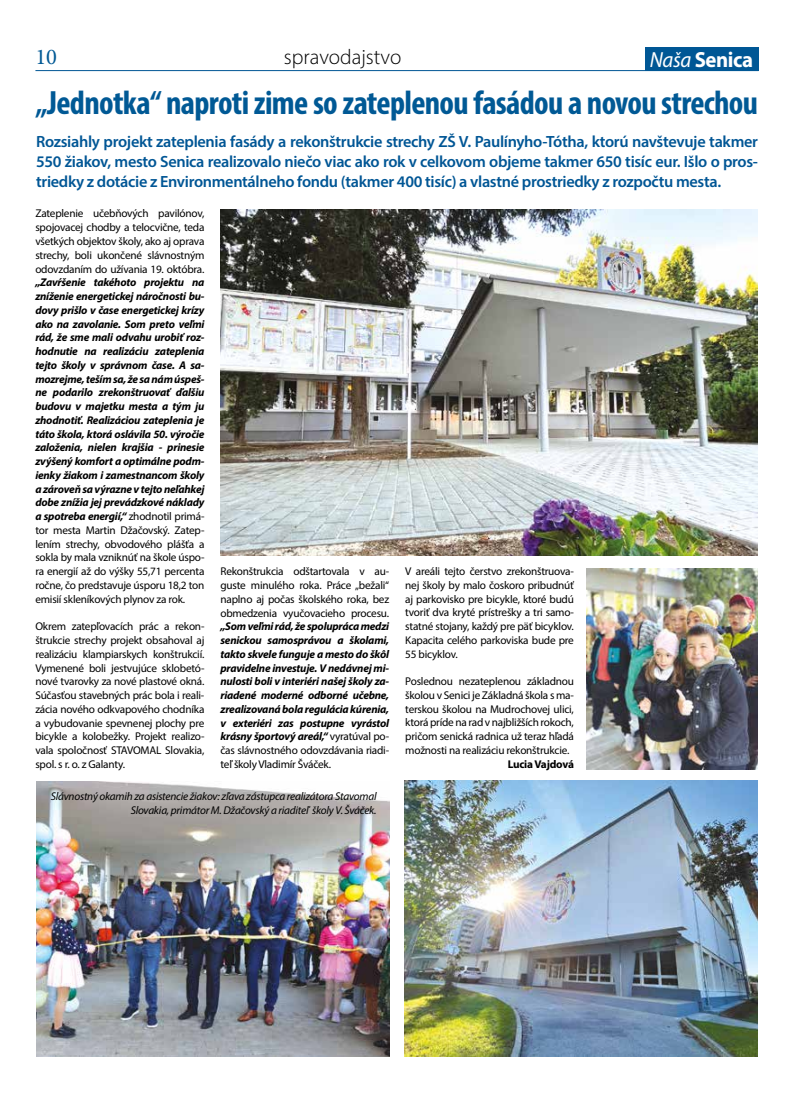
<style>
.page{position:relative;width:794px;height:1110px;background:#fff}
.page>*{position:absolute;margin:0;border:0;box-sizing:border-box;transform-origin:0 0}
.t1{font:700 condensed 33.75px "Myriad Pro";letter-spacing:-.02em;color:#005995}
.t2{font:22.5px "Minion Pro";color:#005995}
.t3{font:700 21.88px "Myriad Pro";letter-spacing:-.02em;color:#fff;scale:.95 1}
.t4{font:300 21.25px "Myriad Pro";color:#000}
.t5{font:600 16.25px/20px "Myriad Pro";letter-spacing:-.02em;color:#005695;text-align:justify}
.t6{font:italic 700 11.25px/13.8px "Myriad Pro";letter-spacing:-.02em;color:#000;text-align:justify}
.t7{font:11.25px/13.8px "Myriad Pro";letter-spacing:-.02em;color:#000;text-align:justify}
.t8{font:italic 11.25px/13.8px "Myriad Pro";letter-spacing:-.02em;color:#000;text-align:right}
.t9{font:700 11.25px "Myriad Pro";letter-spacing:-.02em;color:#000}
.s1{font-weight:400;font-style:italic}
.s2{font-weight:400;font-style:normal}
</style>
<div class="page">
<hr style="left:35px;top:70px;width:723px;height:1px;background:#005695">
<div style="left:645px;top:48px;width:113px;height:23px;background:#005795"></div>
<img style="left:220px;top:210px;width:538px;height:345px">
<img style="left:36px;top:781px;width:353px;height:275px">
<img style="left:405px;top:780px;width:352px;height:276px">
<img style="left:587px;top:568px;width:170px;height:201px">
<h2 class="t2" style="left:35px;top:42px;width:23px">10</h2>
<h3 class="t4" style="left:284px;top:44px;width:119px">spravodajstvo</h3>
<h3 class="t3" style="left:650px;top:46px;width:110px"><span class="s1">Naša</span> Senica</h3>
<h1 class="t1" style="left:36px;top:82px;width:724px">„Jednotka“ naproti zime so zateplenou fasádou a novou strechou</h1>
<p class="t5" style="left:36px;top:131px;width:723px">Rozsiahly projekt zateplenia fasády a rekonštrukcie strechy ZŠ V. Paulínyho-Tótha, ktorú navštevuje takmer 550 žiakov, mesto Senica realizovalo niečo viac ako rok v celkovom objeme takmer 650 tisíc eur. Išlo o pros&shy;triedky z dotácie z Environmentálneho fondu (takmer 400 tisíc) a vlastné prostriedky z rozpočtu mesta.</p>
<p class="t7" style="left:35px;top:206px;width:171px">Zateplenie učebňových pavilónov, spojovacej chodby a telocvične, teda všetkých objektov školy, ako aj oprava strechy, boli ukončené slávnostným odovzdaním do užívania 19. októbra.</p>
<p class="t6" style="left:35px;top:275px;width:171px">„Zavŕšenie takéhoto projektu na zníženie energetickej náročnosti bu&shy;dovy prišlo v čase energetickej krízy ako na zavolanie. Som preto veľmi rád, že sme mali odvahu urobiť roz&shy;hodnutie na realizáciu zateplenia tejto školy v správnom čase. A sa&shy;mozrejme, teším sa, že sa nám úspeš&shy;ne podarilo zrekonštruovať ďalšiu budovu v majetku mesta a tým ju zhodnotiť. Realizáciou zateplenia je táto škola, ktorá oslávila 50. výročie založenia, nielen krajšia - prinesie zvýšený komfort a optimálne podm&shy;ienky žiakom i zamestnancom školy a zároveň sa výrazne v tejto neľahkej dobe znížia jej prevádzkové náklady a spotreba energií,“ <span class="s2">zhodnotil primá&shy;tor mesta Martin Džačovský. Zatep&shy;lením strechy, obvodového plášťa a sokla by mala vzniknúť na škole úspo&shy;ra energií až do výšky 55,71 percenta ročne, čo predstavuje úsporu 18,2 ton emisií skleníkových plynov za rok.</span></p>
<p class="t7" style="left:35px;top:619px;width:171px">Okrem zatepľovacích prác a rekon&shy;štrukcie strechy projekt obsahoval aj realizáciu klampiarskych konštrukcií.<br>Vymenené boli jestvujúce sklobetó&shy;nové tvarovky za nové plastové okná.<br>Súčasťou stavebných prác bola i reali&shy;zácia nového odkvapového chodníka a vybudovanie spevnenej plochy pre bicykle a kolobežky. Projekt realizo&shy;vala spoločnosť STAVOMAL Slovakia, spol. s r. o. z Galanty.</p>
<p class="t7" style="left:220px;top:564px;width:170px">Rekonštrukcia odštartovala v au&shy;guste minulého roka. Práce „bežali“ naplno aj počas školského roka, bez obmedzenia vyučovacieho procesu.</p>
<p class="t6" style="left:220px;top:619px;width:170px">„Som veľmi rád, že spolupráca medzi senickou samosprávou a školami, takto skvele funguje a mesto do škôl pravidelne investuje. V nedávnej mi&shy;nulosti boli v interiéri našej školy za&shy;riadené moderné odborné učebne, zrealizovaná bola regulácia kúrenia, v exteriéri zas postupne vyrástol krásny športový areál,“ <span class="s2">vyratúval po&shy;čas slávnostného odovzdávania riadi&shy;teľ školy Vladimír Šváček.</span></p>
<p class="t8" style="left:51px;top:789px;width:327px">Slávnostný okamih za asistencie žiakov: zľava zástupca realizátora Stavomal<br>Slovakia, primátor M. Džačovský a riaditeľ školy V. Šváček.</p>
<p class="t7" style="left:405px;top:564px;width:170px">V areáli tejto čerstvo zrekonštruova&shy;nej školy by malo čoskoro pribudnúť aj parkovisko pre bicykle, ktoré budú tvoriť dva kryté prístrešky a tri samo&shy;statné stojany, každý pre päť bicyklov.<br>Kapacita celého parkoviska bude pre 55 bicyklov.</p>
<p class="t7" style="left:405px;top:674px;width:170px">Poslednou nezateplenou základnou školou v Senici je Základná škola s ma&shy;terskou školou na Mudrochovej ulici, ktorá príde na rad v najbližších rokoch, pričom senická radnica už teraz hľadá možnosti na realizáciu rekonštrukcie.</p>
<p class="t9" style="left:508px;top:756px;width:68px">Lucia Vajdová</p>
</div>
